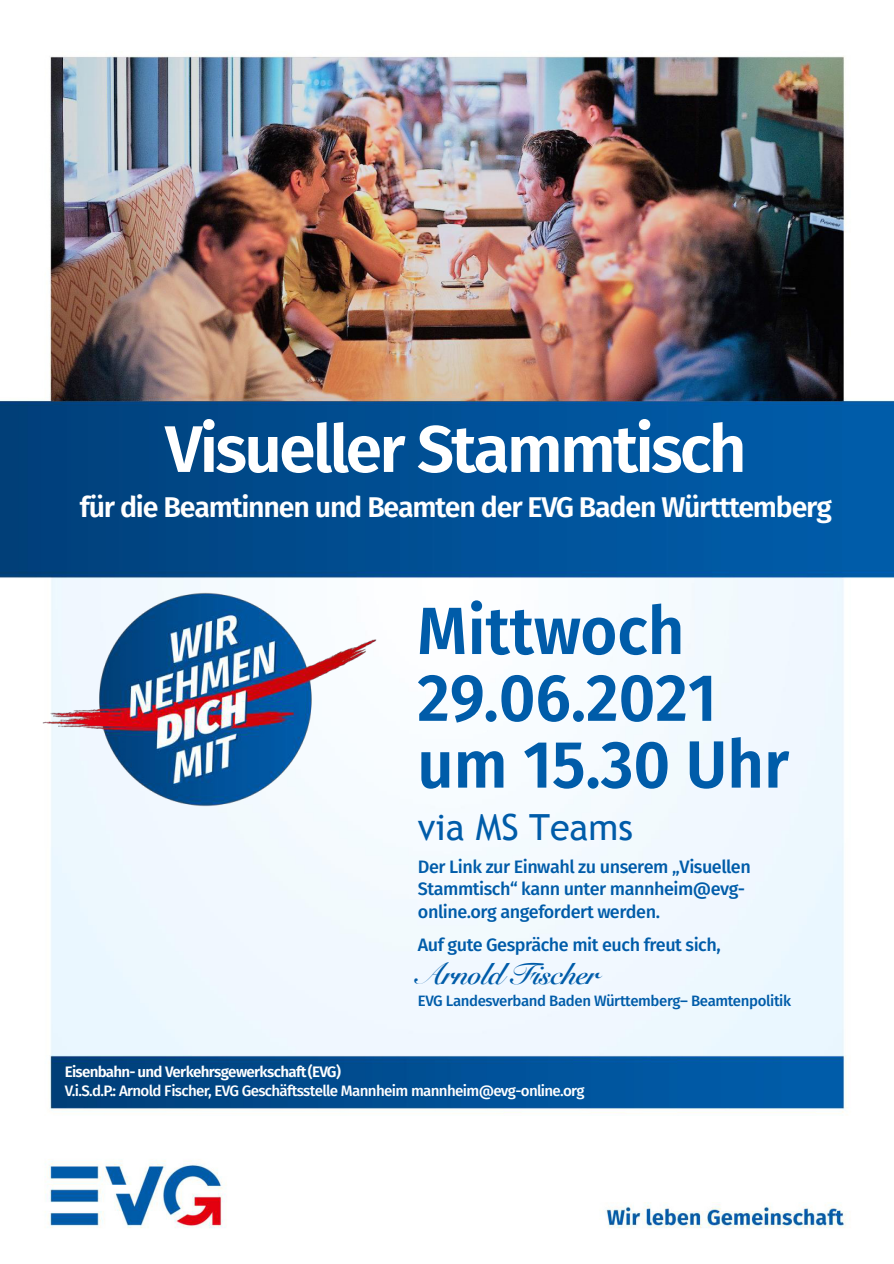
<style>
.page{position:relative;width:894px;height:1264px;background:#fff}
.page>*{position:absolute;margin:0;border:0;box-sizing:border-box;transform-origin:0 0}
.t1{font:600 66.75px/66.8px "Fira Sans";color:#005ca9;scale:.95 1}
.t2{font:600 65.85px "Fira Sans";letter-spacing:-.045em;color:#fff}
.t3{font:36px "Trebuchet MS";color:#005ca9}
.t4{font:700 30px "Snell Roundhand";letter-spacing:-.025em;color:#005ca9}
.t5{font:600 28.5px "Fira Sans";letter-spacing:-.045em;color:#fff}
.t6{font:500 18px/22.5px "Fira Sans";letter-spacing:-.025em;color:#005ca9}
.t7{font:500 15.15px "Fira Sans";letter-spacing:-.045em;color:#fff}
.t8{font:600 15.15px "Fira Sans";letter-spacing:-.04em;color:#fff}
.t9{font:500 15px "Fira Sans";letter-spacing:-.025em;color:#005ca9}
</style>
<div class="page">
<img style="left:0;top:55px;width:893px;height:1173px">
<img style="left:0;top:540px;width:417px;height:318px">
<h2 class="t2" style="left:165px;top:410px;width:583px">Visueller Stammtisch</h2>
<h3 class="t5" style="left:80px;top:490px;width:753px">für die Beamtinnen und Beamten der EVG Baden Württtemberg</h3>
<h1 class="t1" style="left:417px;top:598px;width:393px">Mittwoch<br>29.06.2021 um 15.30 Uhr</h1>
<h3 class="t3" style="left:418px;top:813px;width:216px">via MS Teams</h3>
<p class="t6" style="left:418px;top:855px;width:334px">Der Link zur Einwahl zu unserem „Visuellen<br>Stammtisch“ kann unter mannheim@evg&shy;online.org angefordert werden.</p>
<p class="t6" style="left:418px;top:933px;width:304px">Auf gute Gespräche mit euch freut sich,</p>
<h3 class="t4" style="left:418px;top:962px;width:183px">Arnold Fischer</h3>
<p class="t9" style="left:418px;top:992px;width:374px">EVG Landesverband Baden Württemberg– Beamtenpolitik</p>
<p class="t8" style="left:65px;top:1062px;width:277px">Eisenbahn- und Verkehrsgewerkschaft(EVG)</p>
<p class="t7" style="left:65px;top:1081px;width:521px">V.i.S.d.P.: Arnold Fischer, EVG Geschäftsstelle Mannheim mannheim@evg-online.org</p>
</div>
